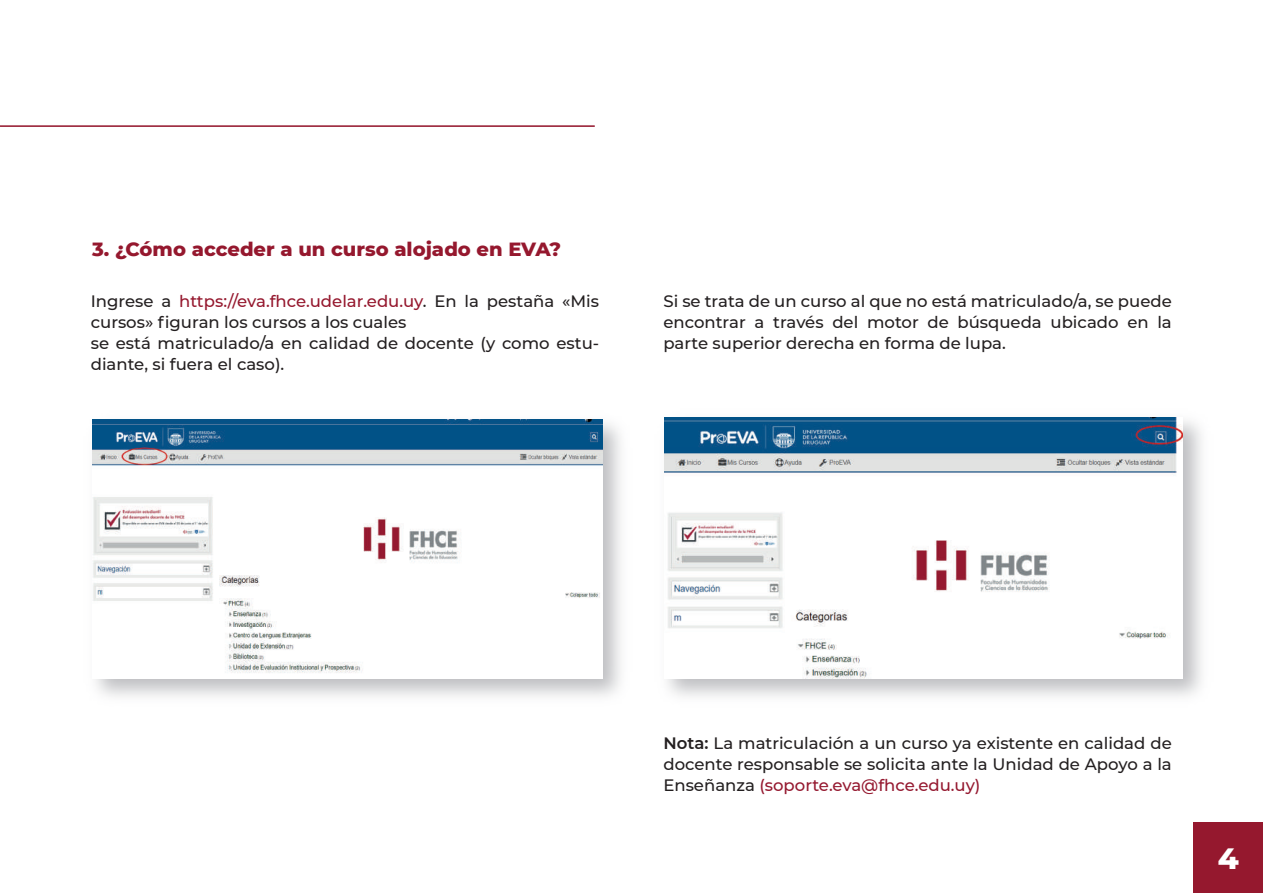
<style>
.page{position:relative;width:1263px;height:893px;background:#fff}
.page>*{position:absolute;margin:0;border:0;box-sizing:border-box;transform-origin:0 0}
.t1{font:800 30px "Montserrat";color:#fff}
.t2{font:800 19.5px "Montserrat";color:#95182e}
.t3{font:500 16.5px/21px "Montserrat";color:#231f20;text-align:justify}
.s1{color:#95182e}
.s2{font-weight:600}
.s3{color:#951930}
</style>
<div class="page">
<hr style="left:0;top:125px;width:595px;height:2px;background:#95182e">
<img style="left:95px;top:419px;width:526px;height:278px">
<img style="left:92px;top:419px;width:510px;height:259px">
<img style="left:664px;top:417px;width:538px;height:280px">
<img style="left:664px;top:418px;width:519px;height:260px">
<div style="left:1194px;top:822px;width:69px;height:71px;background:#95182e"></div>
<p class="t2" style="left:92px;top:235px;width:470px">3. ¿Cómo acceder a un curso alojado en EVA?</p>
<p class="t3" style="left:91px;top:290px;width:510px;text-align:left">Ingrese a <span class="s1">https://eva.fhce.udelar.edu.uy</span>. En la pestaña «Mis cursos» figuran los cursos a los cuales<br>se está matriculado/a en calidad de docente (y como estu&shy;diante, si fuera el caso).</p>
<p class="t3" style="left:663px;top:290px;width:510px">Si se trata de un curso al que no está matriculado/a, se puede encontrar a través del motor de búsqueda ubicado en la parte superior derecha en forma de lupa.</p>
<p class="t3" style="left:663px;top:732px;width:510px"><span class="s2">Nota:</span> La matriculación a un curso ya existente en calidad de docente responsable se solicita ante la Unidad de Apoyo a la Enseñanza <span class="s3">(soporte.eva@fhce.edu.uy)</span></p>
<h1 class="t1" style="left:1218px;top:837px;width:22px">4</h1>
</div>
